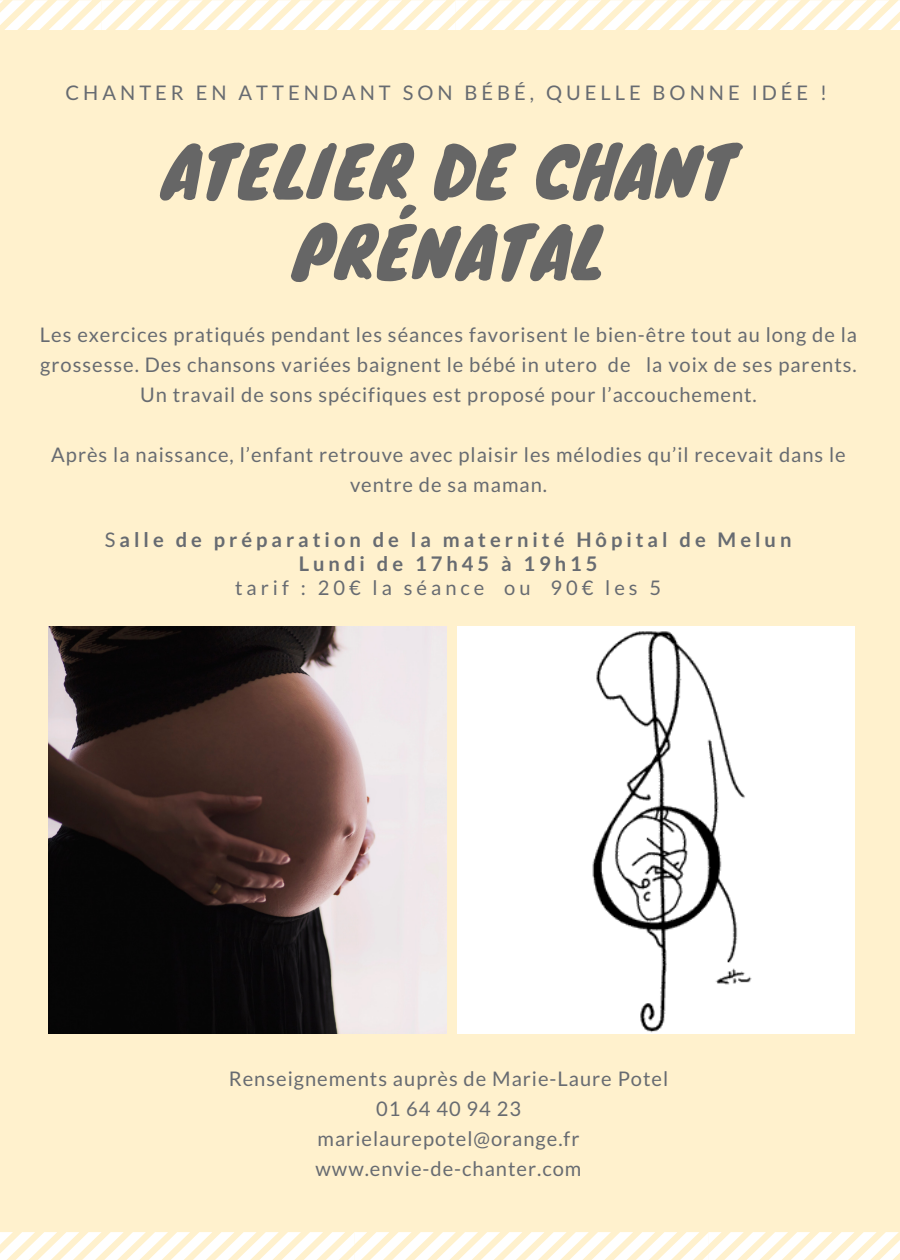
<style>
.page{position:relative;width:900px;height:1260px;background:#fff1cd}
.page>*{position:absolute;margin:0;border:0;box-sizing:border-box;transform-origin:0 0}
.t1{font:68px/80.5px "Knewave";letter-spacing:.02em;color:#666;text-align:center}
.t2{font:20px/30px "Lato";letter-spacing:.05em;color:#676b71;text-align:center}
.t3{font:20px "Lato";letter-spacing:.2em;color:#676b71}
.t4{font:700 20px/24.5px "Lato";letter-spacing:.2em;color:#676b71;text-align:center}
.s1{font-weight:400}
</style>
<div class="page">
<svg style="left:0;top:0;width:900px;height:30px"></svg>
<svg style="left:0;top:1232px;width:900px;height:28px"></svg>
<img style="left:49px;top:626px;width:397px;height:407px">
<img style="left:457px;top:626px;width:398px;height:407px">
<p class="t3" style="left:66px;top:81px;width:763px">CHANTER EN ATTENDANT SON BÉBÉ, QUELLE BONNE IDÉE !</p>
<h1 class="t1" style="left:162px;top:129px;width:574px">ATELIER DE CHANT<br>PRÉNATAL</h1>
<p class="t2" style="left:40px;top:319px;width:819px">Les exercices pratiqués pendant les séances favorisent le bien-être tout au long de la grossesse. Des chansons variées baignent le bébé in utero de la voix de ses parents.<br>Un travail de sons spécifiques est proposé pour l’accouchement.</p>
<p class="t2" style="left:51px;top:439px;width:796px">Après la naissance, l’enfant retrouve avec plaisir les mélodies qu’il recevait dans le ventre de sa maman.</p>
<p class="t4" style="left:105px;top:527px;width:688px"><span class="s1">S</span>alle de préparation de la maternité Hôpital de Melun<br>Lundi de 17h45 à 19h15</p>
<p class="t3" style="left:235px;top:576px;width:428px">tarif : 20€ la séance ou 90€ les 5</p>
<p class="t2" style="left:229px;top:1064px;width:441px">Renseignements auprès de Marie-Laure Potel<br>01 64 40 94 23<br>marielaurepotel@orange.fr www.envie-de-chanter.com</p>
</div>
